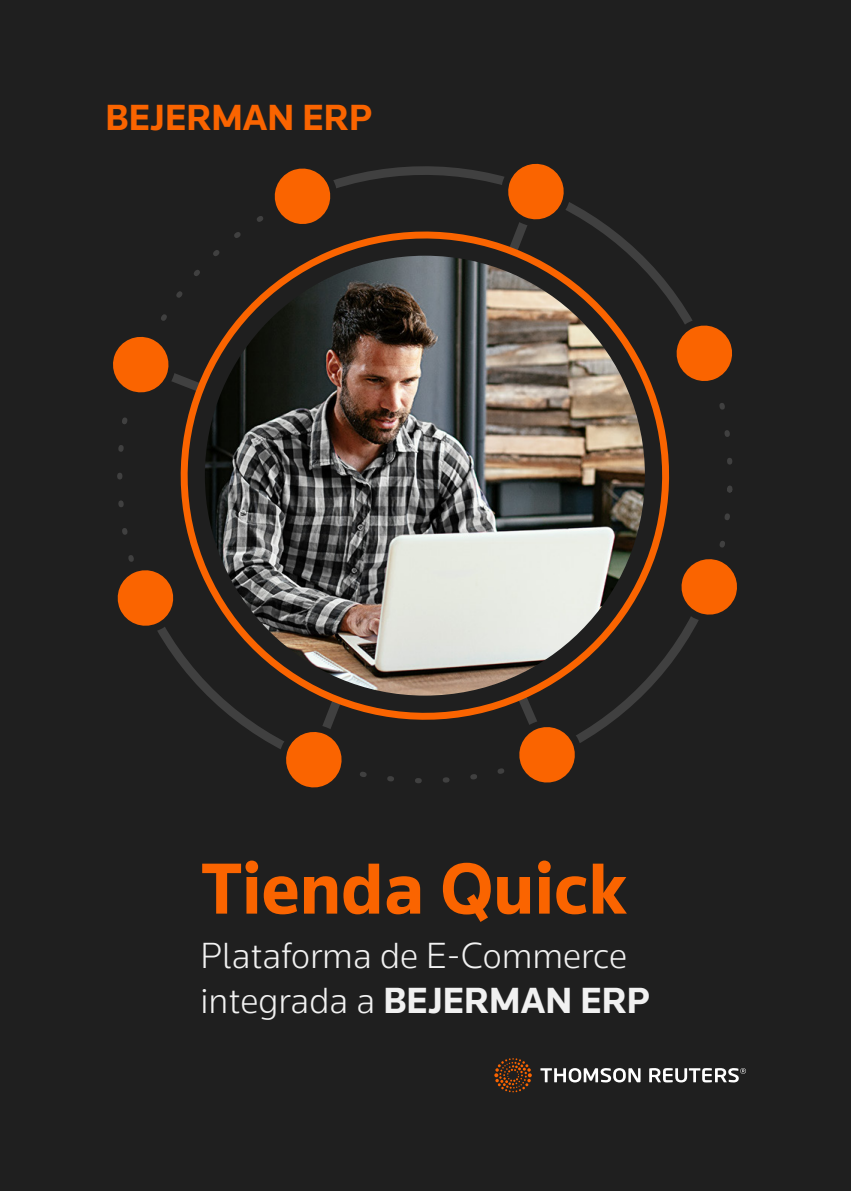
<style>
.page{position:relative;width:851px;height:1191px;background:#fff}
.page>*{position:absolute;margin:0;border:0;box-sizing:border-box;transform-origin:0 0}
.t1{font:700 75px "Knowledge 2017";color:#fa6400}
.t2{font:300 37.5px/45px "Knowledge 2017";color:#f1f1f1}
.t3{font:700 37.5px "Knowledge 2017";color:#fa6400}
.s1{font-weight:700}
</style>
<div class="page">
<div style="left:0;top:0;width:850px;height:1191px;background:#1f1f1f"></div>
<svg style="left:340px;top:166px;width:159px;height:21px"></svg>
<svg style="left:275px;top:168px;width:65px;height:25px"></svg>
<svg style="left:698px;top:325px;width:34px;height:56px"></svg>
<svg style="left:499px;top:163px;width:65px;height:30px"></svg>
<svg style="left:113px;top:337px;width:29px;height:56px"></svg>
<svg style="left:502px;top:542px;width:235px;height:241px"></svg>
<svg style="left:117px;top:555px;width:225px;height:233px"></svg>
<svg style="left:142px;top:193px;width:556px;height:565px"></svg>
<img style="left:205px;top:256px;width:439px;height:439px;border-radius:220px">
<svg style="left:540px;top:1068px;width:206px;height:14px"></svg>
<svg style="left:494px;top:1058px;width:37px;height:34px"></svg>
<p class="t3" style="left:106px;top:95px;width:268px">BEJERMAN ERP</p>
<h1 class="t1" style="left:200px;top:842px;width:427px">Tienda Quick</h1>
<p class="t2" style="left:200px;top:932px;width:450px">Plataforma de E-Commerce integrada a <span class="s1">BEJERMAN ERP</span></p>
</div>
